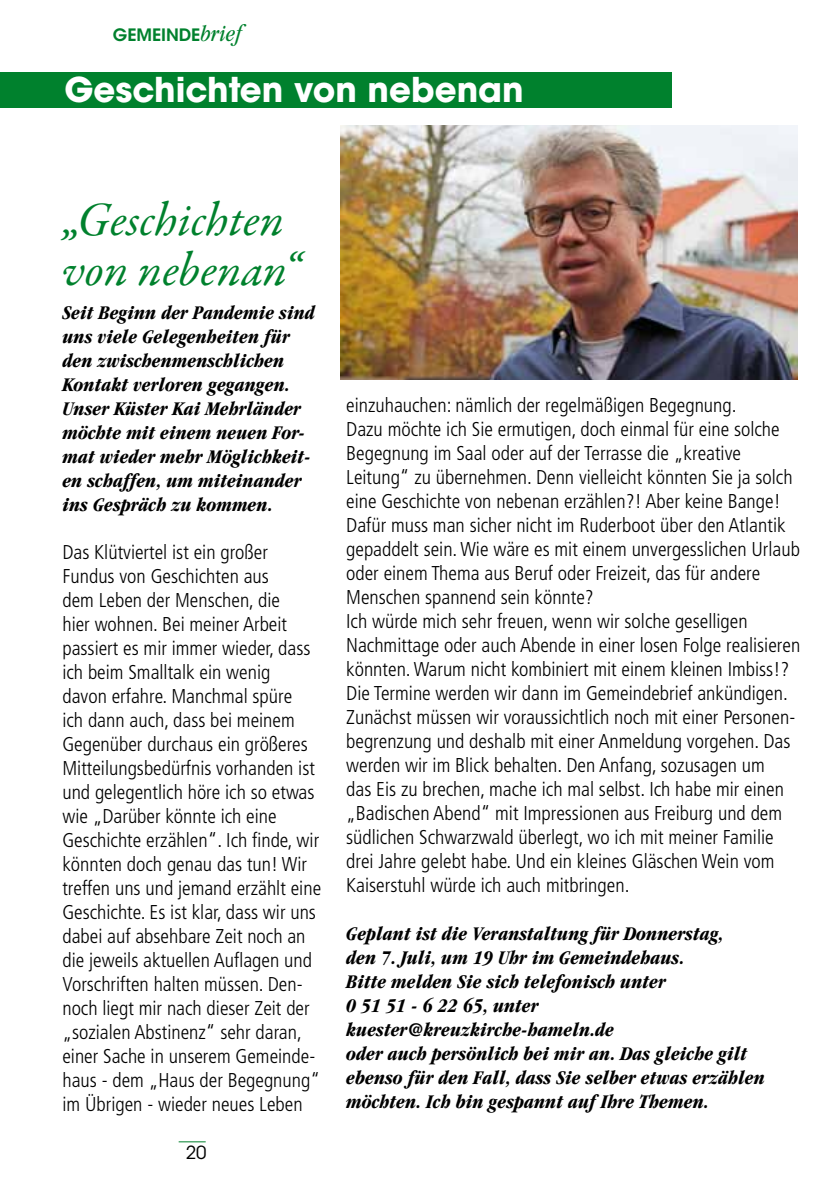
<style>
.page{position:relative;width:840px;height:1191px;background:#fff}
.page>*{position:absolute;margin:0;border:0;box-sizing:border-box;transform-origin:0 0}
.t1{font:italic 48px/50px "Garamond Premr Pro";color:#00812d}
.t2{font:700 34px "ITC Avant Garde Std";color:#fff}
.t3{font:300 condensed 20px/24px "Frutiger";color:#000}
.t4{font:italic 700 condensed 20px/24px "Garamond";color:#000}
.t5{font:18px "ITC Avant Garde Std";color:#000}
.t6{font:600 17px "ITC Avant Garde Std";color:#00812d}
.s1{font-family:"Garamond Itc T";font-weight:400;font-style:italic;font-stretch:condensed;font-size:22px}
</style>
<div class="page">
<svg style="left:178px;top:1141px;width:27px;height:1px"></svg>
<img style="left:340px;top:126px;width:457px;height:254px">
<div style="left:0;top:72px;width:670px;height:36px;background:#00812d"></div>
<p class="t6" style="left:113px;top:24px;width:130px">GEMEINDE<span class="s1">brief</span></p>
<h2 class="t2" style="left:64px;top:67px;width:460px">Geschichten von nebenan</h2>
<h1 class="t1" style="left:62px;top:197px;width:239px">„Geschichten von nebenan“</h1>
<p class="t4" style="left:62px;top:300px;width:254px">Seit Beginn der Pandemie sind uns viele Gelegenheiten für den zwischenmenschlichen<br>Kontakt verloren gegangen.<br>Unser Küster Kai Mehrländer möchte mit einem neuen For&shy;mat wieder mehr Möglichkeit&shy;en schaffen, um miteinander ins Gespräch zu kommen.</p>
<p class="t3" style="left:62px;top:540px;width:260px">Das Klütviertel ist ein großer<br>Fundus von Geschichten aus<br>dem Leben der Menschen, die<br>hier wohnen. Bei meiner Arbeit passiert es mir immer wieder, dass ich beim Smalltalk ein wenig<br>davon erfahre. Manchmal spüre<br>ich dann auch, dass bei meinem<br>Gegenüber durchaus ein größeres<br>Mitteilungsbedürfnis vorhanden ist und gelegentlich höre ich so etwas wie „Darüber könnte ich eine<br>Geschichte erzählen“. Ich finde, wir könnten doch genau das tun! Wir treffen uns und jemand erzählt eine<br>Geschichte. Es ist klar, dass wir uns dabei auf absehbare Zeit noch an die jeweils aktuellen Auflagen und<br>Vorschriften halten müssen. Den&shy;noch liegt mir nach dieser Zeit der „sozialen Abstinenz“ sehr daran, einer Sache in unserem Gemeinde&shy;haus - dem „Haus der Begegnung“ im Übrigen - wieder neues Leben</p>
<p class="t5" style="left:186px;top:1142px;width:22px">20</p>
<p class="t3" style="left:346px;top:393px;width:455px">einzuhauchen: nämlich der regelmäßigen Begegnung.<br>Dazu möchte ich Sie ermutigen, doch einmal für eine solche Begegnung im Saal oder auf der Terrasse die „kreative Leitung“ zu übernehmen. Denn vielleicht könnten Sie ja solch eine Geschichte von nebenan erzählen?! Aber keine Bange!<br>Dafür muss man sicher nicht im Ruderboot über den Atlantik gepaddelt sein. Wie wäre es mit einem unvergesslichen Urlaub oder einem Thema aus Beruf oder Freizeit, das für andere Menschen spannend sein könnte?<br>Ich würde mich sehr freuen, wenn wir solche geselligen Nachmittage oder auch Abende in einer losen Folge realisieren könnten. Warum nicht kombiniert mit einem kleinen Imbiss!?<br>Die Termine werden wir dann im Gemeindebrief ankündigen.<br>Zunächst müssen wir voraussichtlich noch mit einer Personen&shy;begrenzung und deshalb mit einer Anmeldung vorgehen. Das werden wir im Blick behalten. Den Anfang, sozusagen um<br>das Eis zu brechen, mache ich mal selbst. Ich habe mir einen „Badischen Abend“ mit Impressionen aus Freiburg und dem südlichen Schwarzwald überlegt, wo ich mit meiner Familie drei Jahre gelebt habe. Und ein kleines Gläschen Wein vom Kaiserstuhl würde ich auch mitbringen.</p>
<p class="t4" style="left:346px;top:921px;width:420px">Geplant ist die Veranstaltung für Donnerstag,<br>den 7. Juli, um 19 Uhr im Gemeindehaus.<br>Bitte melden Sie sich telefonisch unter<br>0 51 51 - 6 22 65, unter kuester@kreuzkirche-hameln.de<br>oder auch persönlich bei mir an. Das gleiche gilt ebenso für den Fall, dass Sie selber etwas erzählen möchten. Ich bin gespannt auf Ihre Themen.</p>
</div>
